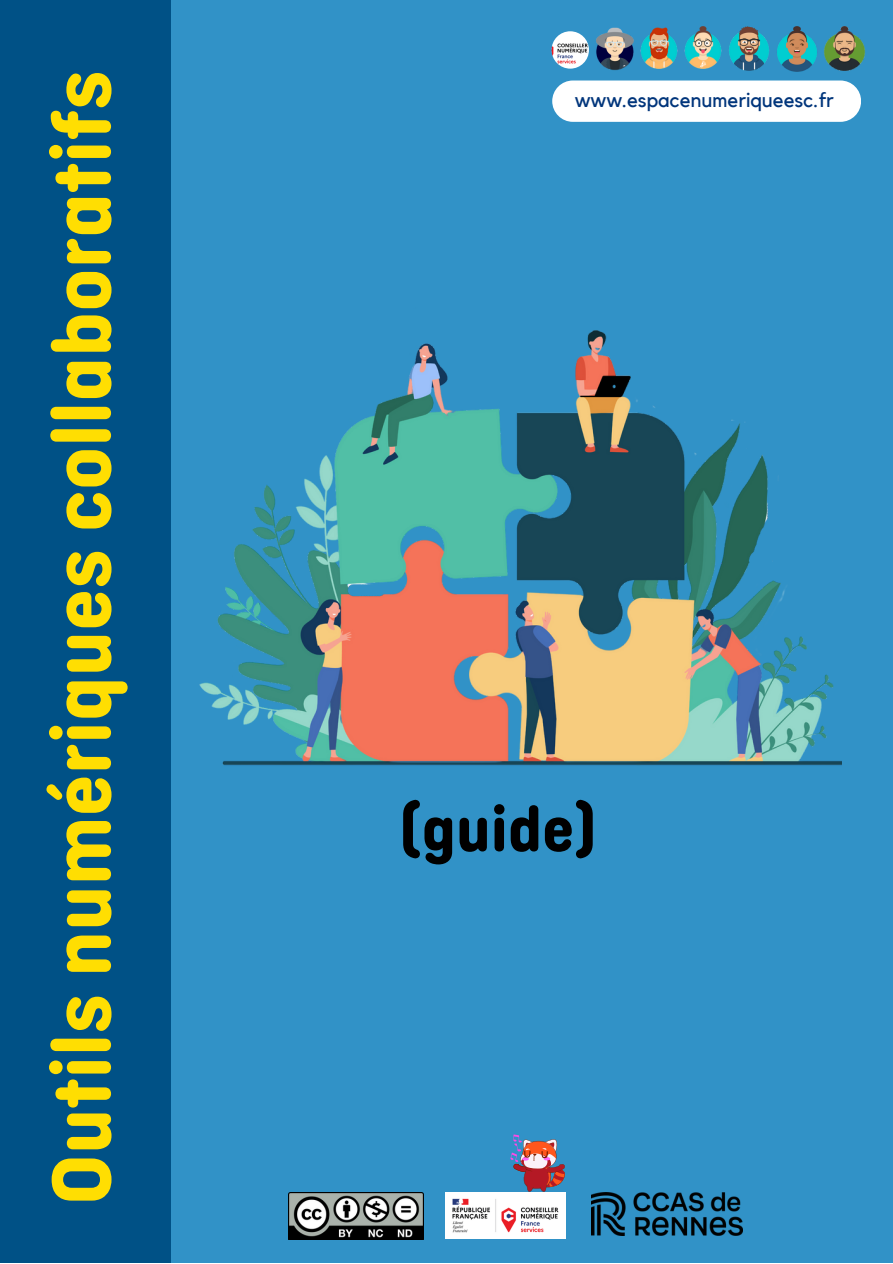
<style>
.page{position:relative;width:893px;height:1264px;background:#fff}
.page>*{position:absolute;margin:0;border:0;box-sizing:border-box;transform-origin:0 0}
.t1{font:700 88.35px "Ciutadella Rounded";color:#ffde02}
.t2{font:700 67.35px "Ciutadella Rounded";color:#000}
.t3{font:20.4px "Kollektif";color:#01357b}
</style>
<div class="page">
<div style="left:0;top:0;width:892px;height:1262px;background:#3192c7"></div>
<div style="left:552px;top:80px;width:309px;height:42px;background:#fff;border-radius:21px"></div>
<img style="left:823px;top:26px;width:43px;height:44px">
<img style="left:684px;top:27px;width:38px;height:41px">
<img style="left:640px;top:27px;width:38px;height:41px">
<img style="left:729px;top:26px;width:40px;height:44px">
<img style="left:551px;top:31px;width:38px;height:38px;border-radius:50%">
<img style="left:596px;top:27px;width:38px;height:43px">
<img style="left:777px;top:26px;width:40px;height:45px">
<img style="left:288px;top:1192px;width:135px;height:47px">
<img style="left:591px;top:1192px;width:151px;height:43px">
<img style="left:445px;top:1191px;width:120px;height:47px">
<svg style="left:510px;top:1134px;width:55px;height:57px"></svg>
<img style="left:199px;top:330px;width:642px;height:436px">
<div style="left:0;top:0;width:171px;height:1262px;background:#005186"></div>
<p class="t1" style="left:44px;top:1205px;width:1136px;rotate:-90deg">Outils numériques collaboratifs</p>
<p class="t3" style="left:574px;top:90px;width:260px">www.espacenumeriqueesc.fr</p>
<p class="t2" style="left:399px;top:800px;width:198px">(guide)</p>
</div>
